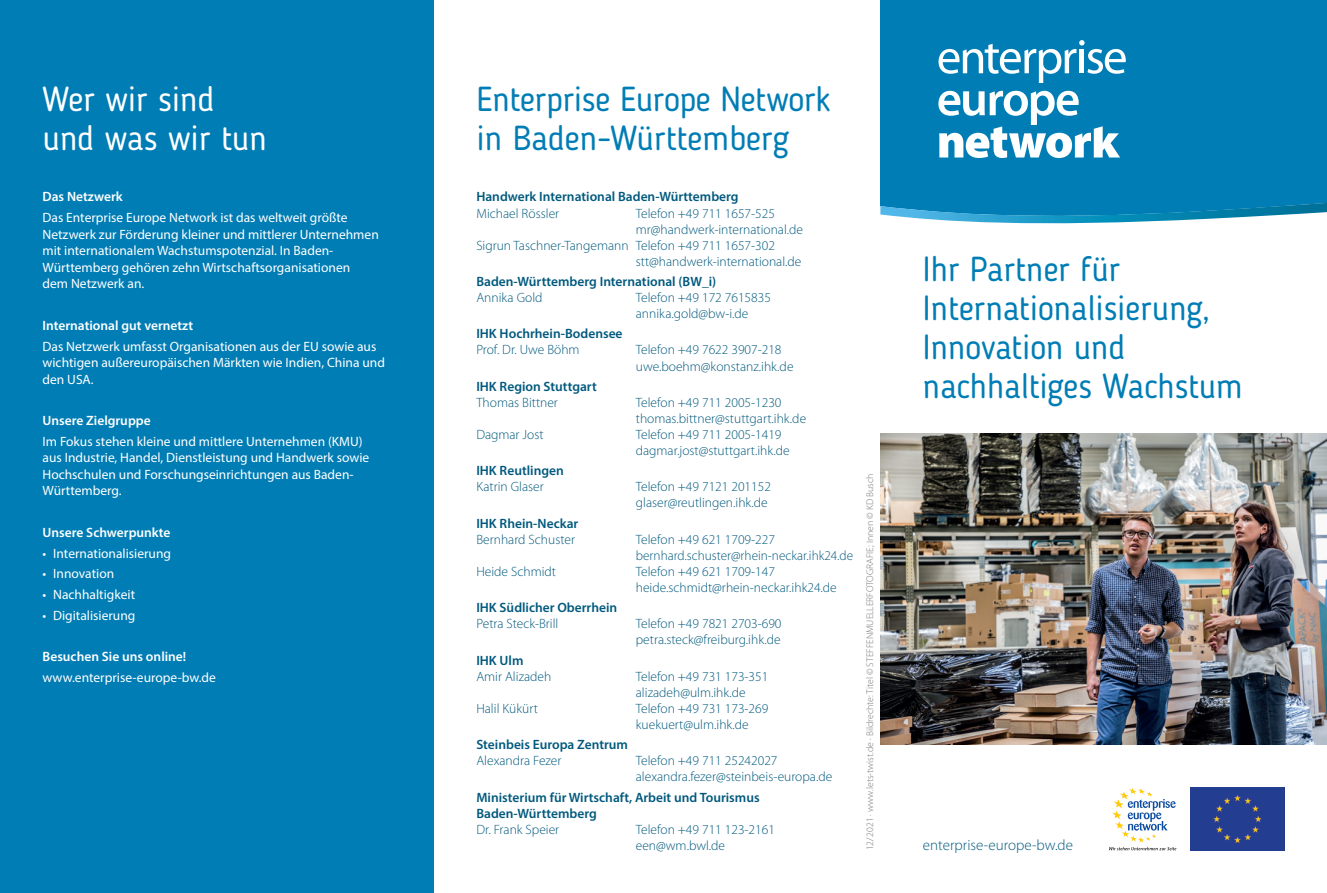
<style>
.page{position:relative;width:1327px;height:893px;background:#fff}
.page>*{position:absolute;margin:0;border:0;box-sizing:border-box;transform-origin:0 0}
._1__Title{font:34.5px/39px "Blogger Sans";color:#007db5}
._1__Title-2{font:34.5px/39px "Blogger Sans";color:#fff}
.t1{font:300 15px "Myriad Pro";color:#00597d}
._2__Highlight{font:300 13.5px/16px "Myriad Pro";color:#00597d}
._2__Highlight-2{font:13.5px/16.5px "Myriad Pro";color:#fff}
._2__Highlight-3{font:600 13.5px/16px "Myriad Pro";color:#00597d}
._2__Highlight-4{font:600 13.5px "Myriad Pro";color:#fff}
.t2{font:300 9.75px "Myriad Pro";color:#76787b}
.s1{font-weight:300}
</style>
<div class="page">
<div style="left:0;top:0;width:434px;height:893px;background:#007db5"></div>
<img style="left:880px;top:434px;width:447px;height:310px">
<div style="left:1190px;top:788px;width:94px;height:62px;background:#233e91"></div>
<svg style="left:1109px;top:788px;width:67px;height:62px"></svg>
<div style="left:880px;top:0;width:447px;height:203px;background:#007db5"></div>
<svg style="left:880px;top:203px;width:447px;height:21px"></svg>
<svg style="left:938px;top:40px;width:187px;height:43px"></svg>
<svg style="left:938px;top:91px;width:182px;height:67px"></svg>
<p class="_1__Title-2" style="left:43px;top:80px;width:226px">Wer wir sind und was wir tun</p>
<p class="_1__Title" style="left:476px;top:80px;width:356px">Enterprise Europe Network in Baden-Württemberg</p>
<p class="_2__Highlight-4" style="left:43px;top:188px;width:82px">Das Netzwerk</p>
<p class="_2__Highlight-2" style="left:43px;top:209px;width:338px">Das Enterprise Europe Network ist das weltweit größte Netzwerk zur Förderung kleiner und mittlerer Unternehmen mit internationalem Wachstumspotenzial. In Baden-Württemberg gehören zehn Wirtschaftsorganisationen dem Netzwerk an.</p>
<p class="_2__Highlight-4" style="left:43px;top:317px;width:152px">International gut vernetzt</p>
<p class="_2__Highlight-2" style="left:43px;top:337px;width:344px">Das Netzwerk umfasst Organisationen aus der EU sowie aus wichtigen außereuropäischen Märkten wie Indien, China und den USA.</p>
<p class="_2__Highlight-4" style="left:43px;top:412px;width:110px">Unsere Zielgruppe</p>
<p class="_2__Highlight-2" style="left:43px;top:433px;width:328px">Im Fokus stehen kleine und mittlere Unternehmen (KMU) aus Industrie, Handel, Dienstleistung und Handwerk sowie Hochschulen und Forschungseinrichtungen aus Baden-Württemberg.</p>
<p class="_2__Highlight-4" style="left:43px;top:524px;width:129px">Unsere Schwerpunkte</p>
<p class="_2__Highlight-2" style="left:43px;top:544px;width:130px">• Internationalisierung</p>
<p class="_2__Highlight-2" style="left:43px;top:565px;width:73px">• Innovation</p>
<p class="_2__Highlight-2" style="left:43px;top:586px;width:94px">• Nachhaltigkeit</p>
<p class="_2__Highlight-2" style="left:43px;top:607px;width:94px">• Digitalisierung</p>
<p class="_2__Highlight-4" style="left:43px;top:648px;width:145px">Besuchen Sie uns online!</p>
<p class="_2__Highlight-2" style="left:43px;top:669px;width:175px">www.enterprise-europe-bw.de</p>
<p class="_2__Highlight-3" style="left:476px;top:189px;width:264px">Handwerk International Baden-Württemberg</p>
<p class="_2__Highlight" style="left:476px;top:205px;width:84px">Michael Rössler</p>
<p class="_2__Highlight" style="left:636px;top:205px;width:141px">Telefon +49 711 1657-525</p>
<p class="_2__Highlight" style="left:636px;top:221px;width:169px">mr@handwerk-international.de</p>
<p class="_2__Highlight" style="left:476px;top:237px;width:300px">Sigrun Taschner-Tangemann Telefon +49 711 1657-302</p>
<p class="_2__Highlight" style="left:636px;top:253px;width:167px">stt@handwerk-international.de</p>
<p class="_2__Highlight-3" style="left:476px;top:273px;width:241px">Baden-Württemberg International (BW_i)</p>
<p class="_2__Highlight" style="left:476px;top:289px;width:68px">Annika Gold</p>
<p class="_2__Highlight" style="left:636px;top:289px;width:137px">Telefon +49 172 7615835 annika.gold@bw-i.de</p>
<p class="_2__Highlight-3" style="left:476px;top:325px;width:148px">IHK Hochrhein-Bodensee</p>
<p class="_2__Highlight" style="left:476px;top:342px;width:105px">Prof. Dr. Uwe Böhm</p>
<p class="_2__Highlight" style="left:636px;top:342px;width:159px">Telefon +49 7622 3907-218 uwe.boehm@konstanz.ihk.de</p>
<p class="_2__Highlight-3" style="left:476px;top:378px;width:122px">IHK Region Stuttgart</p>
<p class="_2__Highlight" style="left:476px;top:394px;width:83px">Thomas Bittner</p>
<p class="_2__Highlight" style="left:636px;top:394px;width:172px">Telefon +49 711 2005-1230 thomas.bittner@stuttgart.ihk.de</p>
<p class="_2__Highlight" style="left:476px;top:426px;width:69px">Dagmar Jost</p>
<p class="_2__Highlight" style="left:636px;top:426px;width:155px">Telefon +49 711 2005-1419 dagmar.jost@stuttgart.ihk.de</p>
<p class="_2__Highlight-3" style="left:476px;top:462px;width:89px">IHK Reutlingen</p>
<p class="_2__Highlight" style="left:476px;top:479px;width:69px">Katrin Glaser</p>
<p class="_2__Highlight" style="left:636px;top:479px;width:137px">Telefon +49 7121 201152 glaser@reutlingen.ihk.de</p>
<p class="_2__Highlight-3" style="left:476px;top:515px;width:104px">IHK Rhein-Neckar</p>
<p class="_2__Highlight" style="left:476px;top:531px;width:100px">Bernhard Schuster</p>
<p class="_2__Highlight" style="left:636px;top:531px;width:219px">Telefon +49 621 1709-227 bernhard.schuster@rhein-neckar.ihk24.de</p>
<p class="_2__Highlight" style="left:476px;top:563px;width:81px">Heide Schmidt</p>
<p class="_2__Highlight" style="left:636px;top:563px;width:202px">Telefon +49 621 1709-147 heide.schmidt@rhein-neckar.ihk24.de</p>
<p class="_2__Highlight-3" style="left:476px;top:599px;width:142px">IHK Südlicher Oberrhein</p>
<p class="_2__Highlight" style="left:476px;top:616px;width:84px">Petra Steck-Brill</p>
<p class="_2__Highlight" style="left:636px;top:616px;width:147px">Telefon +49 7821 2703-690 petra.steck@freiburg.ihk.de</p>
<p class="_2__Highlight-3" style="left:476px;top:652px;width:49px">IHK Ulm</p>
<p class="_2__Highlight" style="left:476px;top:668px;width:76px">Amir Alizadeh</p>
<p class="_2__Highlight" style="left:636px;top:668px;width:134px">Telefon +49 731 173-351 alizadeh@ulm.ihk.de</p>
<p class="_2__Highlight" style="left:476px;top:700px;width:63px">Halil Kükürt</p>
<p class="_2__Highlight" style="left:636px;top:700px;width:134px">Telefon +49 731 173-269 kuekuert@ulm.ihk.de</p>
<p class="_2__Highlight-3" style="left:476px;top:736px;width:153px">Steinbeis Europa Zentrum</p>
<p class="_2__Highlight" style="left:476px;top:752px;width:87px">Alexandra Fezer</p>
<p class="_2__Highlight" style="left:636px;top:752px;width:198px">Telefon +49 711 25242027 alexandra.fezer@steinbeis-europa.de</p>
<p class="_2__Highlight-3" style="left:476px;top:789px;width:285px">Ministerium für Wirtschaft, Arbeit und Tourismus<br>Baden-Württemberg<br><span class="s1">Dr. Frank Speier</span></p>
<p class="_2__Highlight" style="left:636px;top:821px;width:141px">Telefon +49 711 123-2161 een@wm.bwl.de</p>
<p class="t2" style="left:864px;top:850px;width:379px;rotate:-90deg">12/2021 · www.lets-twist.de · Bildrechte: Titel © STEFFENMUELLERFOTOGRAFIE; Innen © KD Busch</p>
<p class="_1__Title" style="left:923px;top:250px;width:321px">Ihr Partner für<br>Internationalisierung,<br>Innovation und nachhaltiges Wachstum</p>
<p class="t1" style="left:923px;top:836px;width:152px">enterprise-europe-bw.de</p>
</div>
